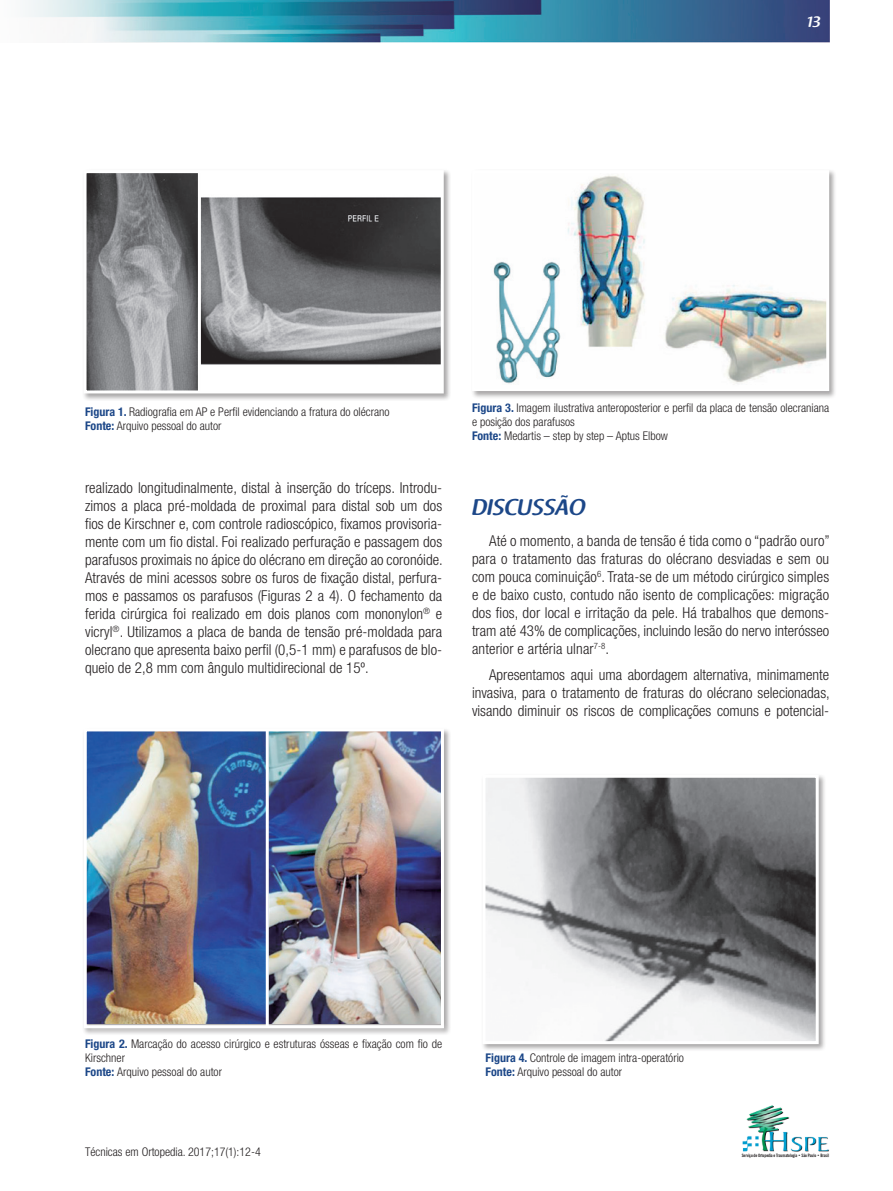
<style>
.page{position:relative;width:893px;height:1191px;background:#fff}
.page>*{position:absolute;margin:0;border:0;box-sizing:border-box;transform-origin:0 0}
.t1{font:600 22.5px "Raspoutine";color:#1c4788}
.t2{font:300 condensed 15px/18px "Helvetica Neue";letter-spacing:.005em;color:#231f20;text-align:justify}
.t3{font:600 15px "Raspoutine";color:#fff}
.t4{font:300 condensed 12px/14px "Helvetica Neue";color:#231f20}
.t5{font:4.5px "News Goth Cn BT Bold";letter-spacing:-.01em;color:#231f20}
.s1{font-weight:700;color:#1c4788}
</style>
<div class="page">
<img style="left:24px;top:0;width:805px;height:43px">
<img style="left:742px;top:1105px;width:87px;height:47px">
<div style="left:82px;top:169px;width:369px;height:232px;background:#231f20;opacity:.4"></div>
<img style="left:88px;top:174px;width:352px;height:215px">
<div style="left:84px;top:170px;width:360px;height:223px;border:3px solid #fff"></div>
<hr style="left:198px;top:172px;width:3px;height:220px;background:#fff">
<div style="left:82px;top:727px;width:369px;height:308px;background:#231f20;opacity:.4"></div>
<img style="left:88px;top:732px;width:352px;height:291px">
<div style="left:84px;top:728px;width:360px;height:300px;border:3px solid #fff"></div>
<hr style="left:266px;top:730px;width:3px;height:296px;background:#fff">
<div style="left:471px;top:169px;width:366px;height:229px;background:#231f20;opacity:.4"></div>
<img style="left:476px;top:174px;width:349px;height:213px">
<div style="left:481px;top:773px;width:345px;height:278px;background:#231f20;opacity:.4"></div>
<img style="left:486px;top:778px;width:329px;height:262px">
<div style="left:482px;top:774px;width:337px;height:270px;border:3px solid #fff"></div>
<p class="t3" style="left:806px;top:14px;width:16px">13</p>
<p class="t4" style="left:85px;top:404px;width:306px"><span class="s1">Figura 1.</span> Radiografia em AP e Perfil evidenciando a fratura do olécrano<br><span class="s1">Fonte:</span> Arquivo pessoal do autor</p>
<p class="t2" style="left:85px;top:478px;width:359px;text-align:left">realizado longitudinalmente, distal à inserção do tríceps. Introdu&shy;zimos a placa pré-moldada de proximal para distal sob um dos fios de Kirschner e, com controle radioscópico, fixamos provisoria&shy;mente com um fio distal. Foi realizado perfuração e passagem dos parafusos proximais no ápice do olécrano em direção ao coronóide.<br>Através de mini acessos sobre os furos de fixação distal, perfura&shy;mos e passamos os parafusos (Figuras 2 a 4). O fechamento da ferida cirúrgica foi realizado em dois planos com mononylon<sup>®</sup> e vicryl<sup>®</sup>. Utilizamos a placa de banda de tensão pré-moldada para olecrano que apresenta baixo perfil (0,5-1 mm) e parafusos de blo&shy;queio de 2,8 mm com ângulo multidirecional de 15º.</p>
<p class="t4" style="left:472px;top:400px;width:359px"><span class="s1">Figura 3.</span> Imagem ilustrativa anteroposterior e perfil da placa de tensão olecraniana e posição dos parafusos<br><span class="s1">Fonte:</span> Medartis – step by step – Aptus Elbow</p>
<h1 class="t1" style="left:472px;top:494px;width:115px">DISCUSSÃO</h1>
<p class="t2" style="left:472px;top:531px;width:359px;text-indent:17px">Até o momento, a banda de tensão é tida como o “padrão ouro” para o tratamento das fraturas do olécrano desviadas e sem ou com pouca cominuição<sup>6</sup>. Trata-se de um método cirúrgico simples e de baixo custo, contudo não isento de complicações: migração dos fios, dor local e irritação da pele. Há trabalhos que demons&shy;tram até 43% de complicações, incluindo lesão do nervo interósseo anterior e artéria ulnar<sup>7-8</sup>.</p>
<p class="t2" style="left:472px;top:666px;width:359px;text-indent:17px">Apresentamos aqui uma abordagem alternativa, minimamente invasiva, para o tratamento de fraturas do olécrano selecionadas, visando diminuir os riscos de complicações comuns e potencial-</p>
<p class="t4" style="left:85px;top:1037px;width:359px"><span class="s1">Figura 2.</span> Marcação do acesso cirúrgico e estruturas ósseas e fixação com fio de<br>Kirschner<br><span class="s1">Fonte:</span> Arquivo pessoal do autor</p>
<p class="t4" style="left:486px;top:1050px;width:200px"><span class="s1">Figura 4.</span> Controle de imagem intra-operatório<br><span class="s1">Fonte:</span> Arquivo pessoal do autor</p>
<p class="t4" style="left:85px;top:1145px;width:177px">Técnicas em Ortopedia. 2017;17(1):12-4</p>
<p class="t5" style="left:742px;top:1152px;width:89px">Serviço de Ortopedia e Traumatologia • São Paulo • Brasil</p>
</div>
